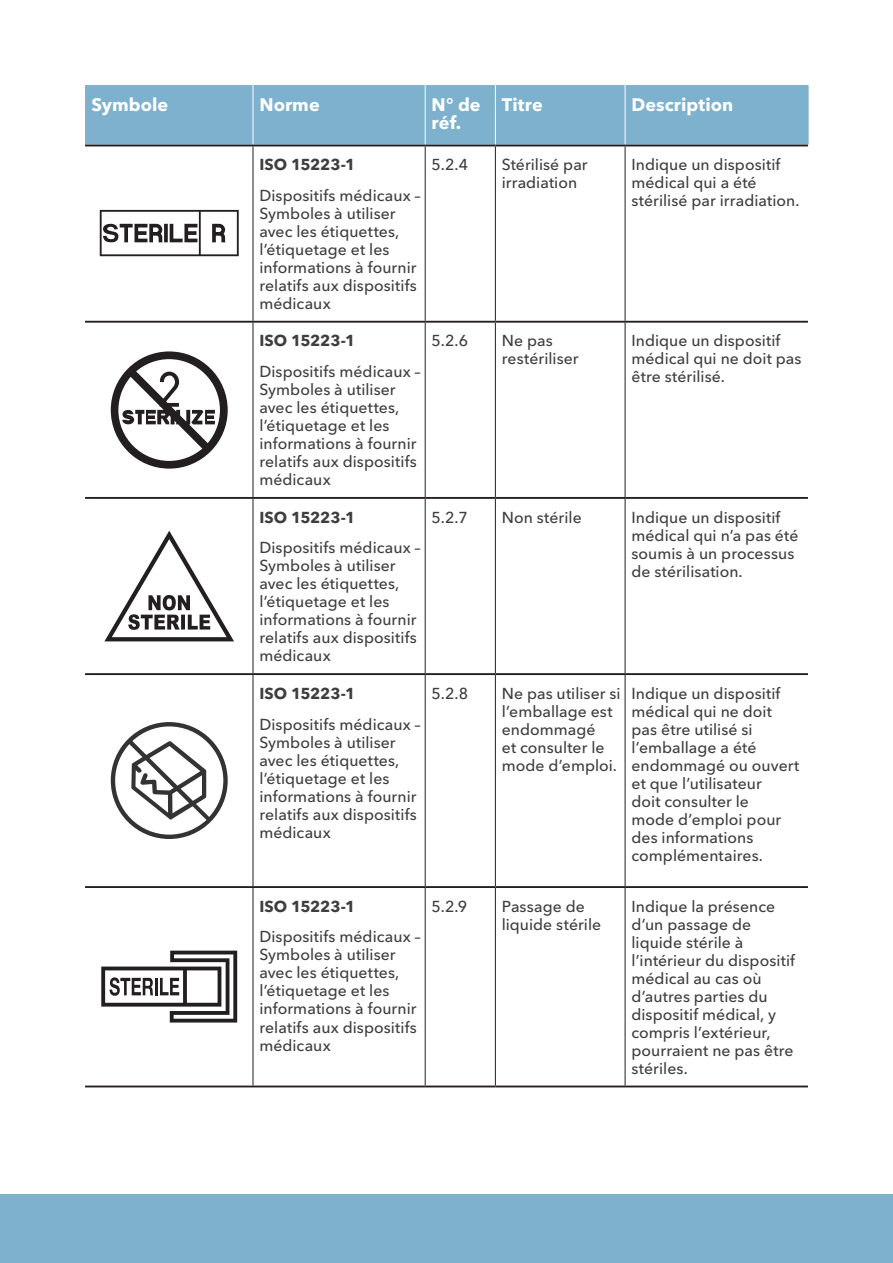
<style>
.page{position:relative;width:893px;height:1263px;background:#fff}
.page>*{position:absolute;margin:0;border:0;box-sizing:border-box;transform-origin:0 0}
.t1{font:700 18px/18px "Avenir Next LT Pro";letter-spacing:.005em;color:#fff}
.Table_copy{font:500 15.75px/18px "Avenir Next LT Pro";letter-spacing:.005em;color:#3e3e3f}
.Table_copy-2{font:700 15.75px "Avenir Next LT Pro";letter-spacing:-.005em;color:#3e3e3f}
</style>
<div class="page">
<div style="left:85px;top:85px;width:724px;height:60px;background:#7db1cd"></div>
<hr style="left:253px;top:85px;width:1px;height:60px;background:#fff">
<hr style="left:425px;top:85px;width:1px;height:60px;background:#fff">
<hr style="left:495px;top:85px;width:1px;height:60px;background:#fff">
<hr style="left:625px;top:85px;width:1px;height:60px;background:#fff">
<div style="left:0;top:1194px;width:893px;height:69px;background:#7db1cd"></div>
<svg style="left:101px;top:951px;width:136px;height:71px"></svg>
<svg style="left:111px;top:351px;width:117px;height:118px"></svg>
<svg style="left:104px;top:531px;width:130px;height:110px"></svg>
<svg style="left:111px;top:722px;width:117px;height:117px"></svg>
<svg style="left:100px;top:210px;width:139px;height:46px"></svg>
<hr style="left:253px;top:146px;width:1px;height:175px;background:#231f20">
<hr style="left:425px;top:146px;width:1px;height:175px;background:#231f20">
<hr style="left:495px;top:146px;width:1px;height:175px;background:#231f20">
<hr style="left:625px;top:146px;width:1px;height:175px;background:#231f20">
<hr style="left:253px;top:323px;width:1px;height:174px;background:#231f20">
<hr style="left:425px;top:323px;width:1px;height:174px;background:#231f20">
<hr style="left:495px;top:323px;width:1px;height:174px;background:#231f20">
<hr style="left:625px;top:323px;width:1px;height:174px;background:#231f20">
<hr style="left:253px;top:499px;width:1px;height:174px;background:#231f20">
<hr style="left:425px;top:499px;width:1px;height:174px;background:#231f20">
<hr style="left:495px;top:499px;width:1px;height:174px;background:#231f20">
<hr style="left:625px;top:499px;width:1px;height:174px;background:#231f20">
<hr style="left:253px;top:675px;width:1px;height:211px;background:#231f20">
<hr style="left:425px;top:675px;width:1px;height:211px;background:#231f20">
<hr style="left:495px;top:675px;width:1px;height:211px;background:#231f20">
<hr style="left:625px;top:675px;width:1px;height:211px;background:#231f20">
<hr style="left:253px;top:888px;width:1px;height:197px;background:#231f20">
<hr style="left:425px;top:888px;width:1px;height:197px;background:#231f20">
<hr style="left:495px;top:888px;width:1px;height:197px;background:#231f20">
<hr style="left:625px;top:888px;width:1px;height:197px;background:#231f20">
<hr style="left:85px;top:145px;width:168px;height:1px;background:#231f20">
<hr style="left:253px;top:145px;width:172px;height:1px;background:#231f20">
<hr style="left:425px;top:145px;width:70px;height:1px;background:#231f20">
<hr style="left:495px;top:145px;width:130px;height:1px;background:#231f20">
<hr style="left:625px;top:145px;width:183px;height:1px;background:#231f20">
<hr style="left:85px;top:321px;width:168px;height:2px;background:#231f20">
<hr style="left:253px;top:321px;width:172px;height:2px;background:#231f20">
<hr style="left:425px;top:321px;width:70px;height:2px;background:#231f20">
<hr style="left:495px;top:321px;width:130px;height:2px;background:#231f20">
<hr style="left:625px;top:321px;width:183px;height:2px;background:#231f20">
<hr style="left:85px;top:497px;width:168px;height:2px;background:#231f20">
<hr style="left:253px;top:497px;width:172px;height:2px;background:#231f20">
<hr style="left:425px;top:497px;width:70px;height:2px;background:#231f20">
<hr style="left:495px;top:497px;width:130px;height:2px;background:#231f20">
<hr style="left:625px;top:497px;width:183px;height:2px;background:#231f20">
<hr style="left:85px;top:673px;width:168px;height:2px;background:#231f20">
<hr style="left:253px;top:673px;width:172px;height:2px;background:#231f20">
<hr style="left:425px;top:673px;width:70px;height:2px;background:#231f20">
<hr style="left:495px;top:673px;width:130px;height:2px;background:#231f20">
<hr style="left:625px;top:673px;width:183px;height:2px;background:#231f20">
<hr style="left:85px;top:886px;width:168px;height:2px;background:#231f20">
<hr style="left:253px;top:886px;width:172px;height:2px;background:#231f20">
<hr style="left:425px;top:886px;width:70px;height:2px;background:#231f20">
<hr style="left:495px;top:886px;width:130px;height:2px;background:#231f20">
<hr style="left:625px;top:886px;width:183px;height:2px;background:#231f20">
<hr style="left:85px;top:1085px;width:168px;height:2px;background:#231f20">
<hr style="left:253px;top:1085px;width:172px;height:2px;background:#231f20">
<hr style="left:425px;top:1085px;width:70px;height:2px;background:#231f20">
<hr style="left:495px;top:1085px;width:130px;height:2px;background:#231f20">
<hr style="left:625px;top:1085px;width:183px;height:2px;background:#231f20">
<p class="t1" style="left:91px;top:96px;width:78px">Symbole</p>
<p class="t1" style="left:259px;top:96px;width:62px">Norme</p>
<p class="t1" style="left:432px;top:96px;width:51px">N° de réf.</p>
<p class="t1" style="left:502px;top:96px;width:43px">Titre</p>
<p class="t1" style="left:631px;top:96px;width:103px">Description</p>
<p class="Table_copy-2" style="left:259px;top:155px;width:97px">ISO 15223-1</p>
<p class="Table_copy" style="left:259px;top:186px;width:163px">Dispositifs médicaux –<br>Symboles à utiliser avec les étiquettes, l’étiquetage et les informations à fournir relatifs aux dispositifs médicaux</p>
<p class="Table_copy" style="left:432px;top:156px;width:38px">5.2.4</p>
<p class="Table_copy" style="left:502px;top:156px;width:87px">Stérilisé par irradiation</p>
<p class="Table_copy" style="left:631px;top:156px;width:169px">Indique un dispositif médical qui a été stérilisé par irradiation.</p>
<p class="Table_copy-2" style="left:259px;top:331px;width:97px">ISO 15223-1</p>
<p class="Table_copy" style="left:259px;top:363px;width:163px">Dispositifs médicaux –<br>Symboles à utiliser avec les étiquettes, l’étiquetage et les informations à fournir relatifs aux dispositifs médicaux</p>
<p class="Table_copy-2" style="left:259px;top:507px;width:97px">ISO 15223-1</p>
<p class="Table_copy" style="left:259px;top:539px;width:163px">Dispositifs médicaux –<br>Symboles à utiliser avec les étiquettes, l’étiquetage et les informations à fournir relatifs aux dispositifs médicaux</p>
<p class="Table_copy-2" style="left:259px;top:684px;width:97px">ISO 15223-1</p>
<p class="Table_copy" style="left:259px;top:715px;width:163px">Dispositifs médicaux –<br>Symboles à utiliser avec les étiquettes, l’étiquetage et les informations à fournir relatifs aux dispositifs médicaux</p>
<p class="Table_copy" style="left:432px;top:332px;width:38px">5.2.6</p>
<p class="Table_copy" style="left:502px;top:332px;width:78px">Ne pas restériliser</p>
<p class="Table_copy" style="left:631px;top:332px;width:172px">Indique un dispositif médical qui ne doit pas être stérilisé.</p>
<p class="Table_copy" style="left:432px;top:508px;width:38px">5.2.7</p>
<p class="Table_copy" style="left:502px;top:508px;width:81px">Non stérile</p>
<p class="Table_copy" style="left:631px;top:508px;width:168px">Indique un dispositif médical qui n’a pas été soumis à un processus de stérilisation.</p>
<p class="Table_copy" style="left:432px;top:684px;width:38px">5.2.8</p>
<p class="Table_copy" style="left:502px;top:684px;width:120px">Ne pas utiliser si l’emballage est endommagé<br>et consulter le mode d’emploi.</p>
<p class="Table_copy" style="left:631px;top:684px;width:169px">Indique un dispositif médical qui ne doit pas être utilisé si l’emballage a été endommagé ou ouvert et que l’utilisateur<br>doit consulter le<br>mode d’emploi pour des informations complémentaires.</p>
<p class="Table_copy-2" style="left:259px;top:896px;width:97px">ISO 15223-1</p>
<p class="Table_copy" style="left:259px;top:928px;width:163px">Dispositifs médicaux –<br>Symboles à utiliser avec les étiquettes, l’étiquetage et les informations à fournir relatifs aux dispositifs médicaux</p>
<p class="Table_copy" style="left:432px;top:897px;width:37px">5.2.9</p>
<p class="Table_copy" style="left:502px;top:897px;width:101px">Passage de liquide stérile</p>
<p class="Table_copy" style="left:631px;top:897px;width:165px">Indique la présence d’un passage de liquide stérile à l’intérieur du dispositif médical au cas où d’autres parties du dispositif médical, y compris l’extérieur, pourraient ne pas être stériles.</p>
</div>
